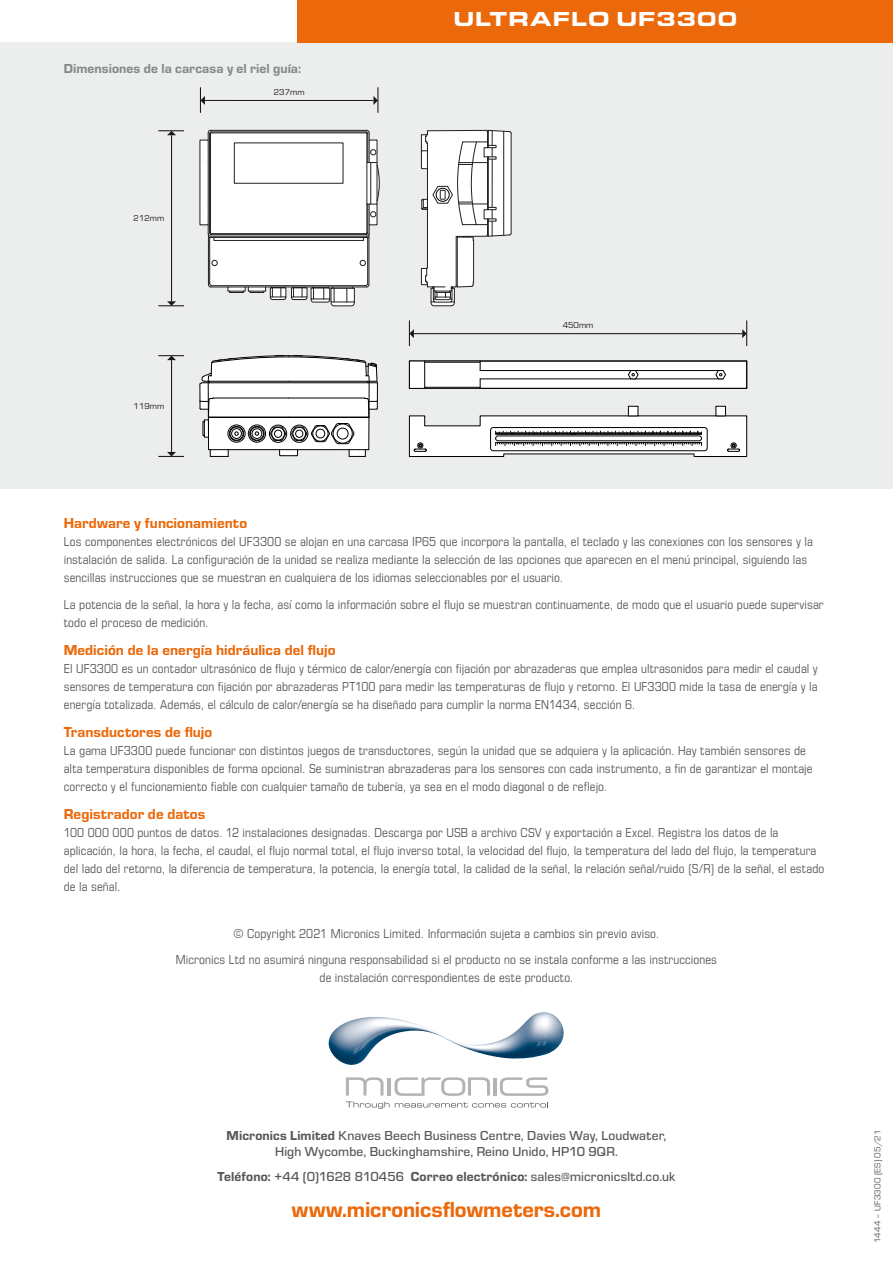
<style>
.page{position:relative;width:893px;height:1263px;background:#fff}
.page>*{position:absolute;margin:0;border:0;box-sizing:border-box;transform-origin:0 0}
.t1{font:22.5px "Eurostile Hea";color:#eb690b}
.t2{font:900 21px "Eurostile Ext";letter-spacing:.025em;color:#fff}
.t3{font:15px "Eurostile Hea";letter-spacing:.005em;color:#eb690b}
.t4{font:13.5px/18px "Eurostile Con";letter-spacing:.01em;color:#58585a}
.t5{font:500 13.5px/16.2px "Eurostile";letter-spacing:.01em;color:#58585a;text-align:center}
.t6{font:13.5px "Eurostile Hea";letter-spacing:.01em;color:#87888a}
.t7{font:9px "Eurostile";letter-spacing:.02em;color:#58585a}
.t8{font:8.85px "Eurostile";color:#1a171c}
.s1{font-family:"Eurostile Hea";font-weight:400}
</style>
<div class="page">
<div style="left:0;top:43px;width:893px;height:446px;background:#eceded"></div>
<div style="left:409px;top:361px;width:338px;height:27px;background:#fff"></div>
<svg style="left:199px;top:130px;width:181px;height:176px;background:#e6e5e5"></svg>
<svg style="left:199px;top:355px;width:179px;height:102px;background:#d8d8d8"></svg>
<hr style="left:205px;top:100px;width:168px;height:1px;background:#1a171c">
<svg style="left:373px;top:87px;width:5px;height:26px"></svg>
<svg style="left:200px;top:87px;width:5px;height:26px"></svg>
<hr style="left:171px;top:360px;width:1px;height:92px;background:#1a171c">
<svg style="left:158px;top:355px;width:26px;height:5px"></svg>
<svg style="left:158px;top:452px;width:26px;height:5px"></svg>
<hr style="left:171px;top:135px;width:1px;height:166px;background:#1a171c">
<svg style="left:158px;top:130px;width:26px;height:5px"></svg>
<svg style="left:158px;top:301px;width:26px;height:5px"></svg>
<hr style="left:414px;top:333px;width:328px;height:1px;background:#1a171c">
<svg style="left:742px;top:320px;width:5px;height:26px"></svg>
<svg style="left:409px;top:320px;width:5px;height:26px"></svg>
<hr style="left:480px;top:378px;width:243px;height:1px;background:#010101">
<hr style="left:409px;top:388px;width:338px;height:1px;background:#010101">
<svg style="left:746px;top:362px;width:1px;height:26px"></svg>
<hr style="left:480px;top:370px;width:243px;height:1px;background:#010101">
<hr style="left:409px;top:361px;width:338px;height:1px;background:#010101">
<svg style="left:409px;top:361px;width:72px;height:27px"></svg>
<svg style="left:421px;top:130px;width:91px;height:176px"></svg>
<div style="left:436px;top:188px;width:14px;height:14px;border:1px solid #010101;border-radius:50%"></div>
<svg style="left:715px;top:370px;width:11px;height:10px"></svg>
<svg style="left:627px;top:370px;width:12px;height:10px"></svg>
<svg style="left:409px;top:415px;width:338px;height:42px;background:#d2d2d2"></svg>
<div style="left:495px;top:436px;width:207px;height:5px;border:1px solid #010101;border-radius:2px"></div>
<div style="left:490px;top:427px;width:217px;height:24px;border:1px solid #010101;border-radius:3px"></div>
<div style="left:628px;top:406px;width:10px;height:10px;background:#fff"></div>
<div style="left:628px;top:406px;width:10px;height:10px;border:1px solid #010101"></div>
<div style="left:716px;top:406px;width:9px;height:10px;background:#fff"></div>
<div style="left:715px;top:406px;width:11px;height:10px;border:1px solid #010101"></div>
<img style="left:328px;top:1012px;width:236px;height:53px">
<svg style="left:346px;top:1077px;width:202px;height:32px"></svg>
<div style="left:298px;top:0;width:595px;height:43px;background:#eb690b"></div>
<hr style="left:892px;top:638px;width:1px;height:149px;background:#fecc00">
<p class="t6" style="left:64px;top:59px;width:239px">Dimensiones de la carcasa y el riel guía:</p>
<p class="t8" style="left:134px;top:212px;width:32px">212mm</p>
<p class="t8" style="left:134px;top:400px;width:32px">119mm</p>
<p class="t8" style="left:274px;top:86px;width:32px">237mm</p>
<p class="t2" style="left:453px;top:4px;width:286px">ULTRAFLO UF3300</p>
<p class="t8" style="left:563px;top:319px;width:32px">450mm</p>
<p class="t3" style="left:64px;top:513px;width:185px">Hardware y funcionamiento</p>
<p class="t4" style="left:64px;top:532px;width:751px">Los componentes electrónicos del UF3300 se alojan en una carcasa IP65 que incorpora la pantalla, el teclado y las conexiones con los sensores y la instalación de salida. La configuración de la unidad se realiza mediante la selección de las opciones que aparecen en el menú principal, siguiendo las sencillas instrucciones que se muestran en cualquiera de los idiomas seleccionables por el usuario.</p>
<p class="t4" style="left:64px;top:594px;width:761px">La potencia de la señal, la hora y la fecha, así como la información sobre el flujo se muestran continuamente, de modo que el usuario puede supervisar todo el proceso de medición.</p>
<p class="t3" style="left:64px;top:639px;width:273px">Medición de la energía hidráulica del flujo</p>
<p class="t4" style="left:64px;top:658px;width:755px;text-align:justify">El UF3300 es un contador ultrasónico de flujo y térmico de calor/energía con fijación por abrazaderas que emplea ultrasonidos para medir el caudal y sensores de temperatura con fijación por abrazaderas PT100 para medir las temperaturas de flujo y retorno. El UF3300 mide la tasa de energía y la energía totalizada. Además, el cálculo de calor/energía se ha diseñado para cumplir la norma EN1434, sección 6.</p>
<p class="t3" style="left:64px;top:721px;width:150px">Transductores de flujo</p>
<p class="t4" style="left:64px;top:741px;width:750px">La gama UF3300 puede funcionar con distintos juegos de transductores, según la unidad que se adquiera y la aplicación. Hay también sensores de alta temperatura disponibles de forma opcional. Se suministran abrazaderas para los sensores con cada instrumento, a fin de garantizar el montaje correcto y el funcionamiento fiable con cualquier tamaño de tubería, ya sea en el modo diagonal o de reflejo.</p>
<p class="t3" style="left:64px;top:803px;width:143px">Registrador de datos</p>
<p class="t4" style="left:64px;top:823px;width:762px">100 000 000 puntos de datos. 12 instalaciones designadas. Descarga por USB a archivo CSV y exportación a Excel. Registra los datos de la aplicación, la hora, la fecha, el caudal, el flujo normal total, el flujo inverso total, la velocidad del flujo, la temperatura del lado del flujo, la temperatura del lado del retorno, la diferencia de temperatura, la potencia, la energía total, la calidad de la señal, la relación señal/ruido (S/R) de la señal, el estado de la señal.</p>
<p class="t4" style="left:234px;top:923px;width:427px">© Copyright 2021 Micronics Limited. Información sujeta a cambios sin previo aviso.</p>
<p class="t4" style="left:176px;top:950px;width:543px;text-align:center">Micronics Ltd no asumirá ninguna responsabilidad si el producto no se instala conforme a las instrucciones de instalación correspondientes de este producto.</p>
<p class="t5" style="left:227px;top:1127px;width:441px"><span class="s1">Micronics Limited</span> Knaves Beech Business Centre, Davies Way, Loudwater,<br>High Wycombe, Buckinghamshire, Reino Unido, HP10 9QR.</p>
<p class="t5" style="left:218px;top:1168px;width:459px"><span class="s1">Teléfono:</span> +44 (0)1628 810456 <span class="s1">Correo electrónico:</span> sales@micronicsltd.co.uk</p>
<p class="t1" style="left:292px;top:1193px;width:311px">www.micronicsflowmeters.com</p>
<p class="t7" style="left:871px;top:1243px;width:115px;rotate:-90deg">1444 – UF3300 (ES) 05/21</p>
</div>
